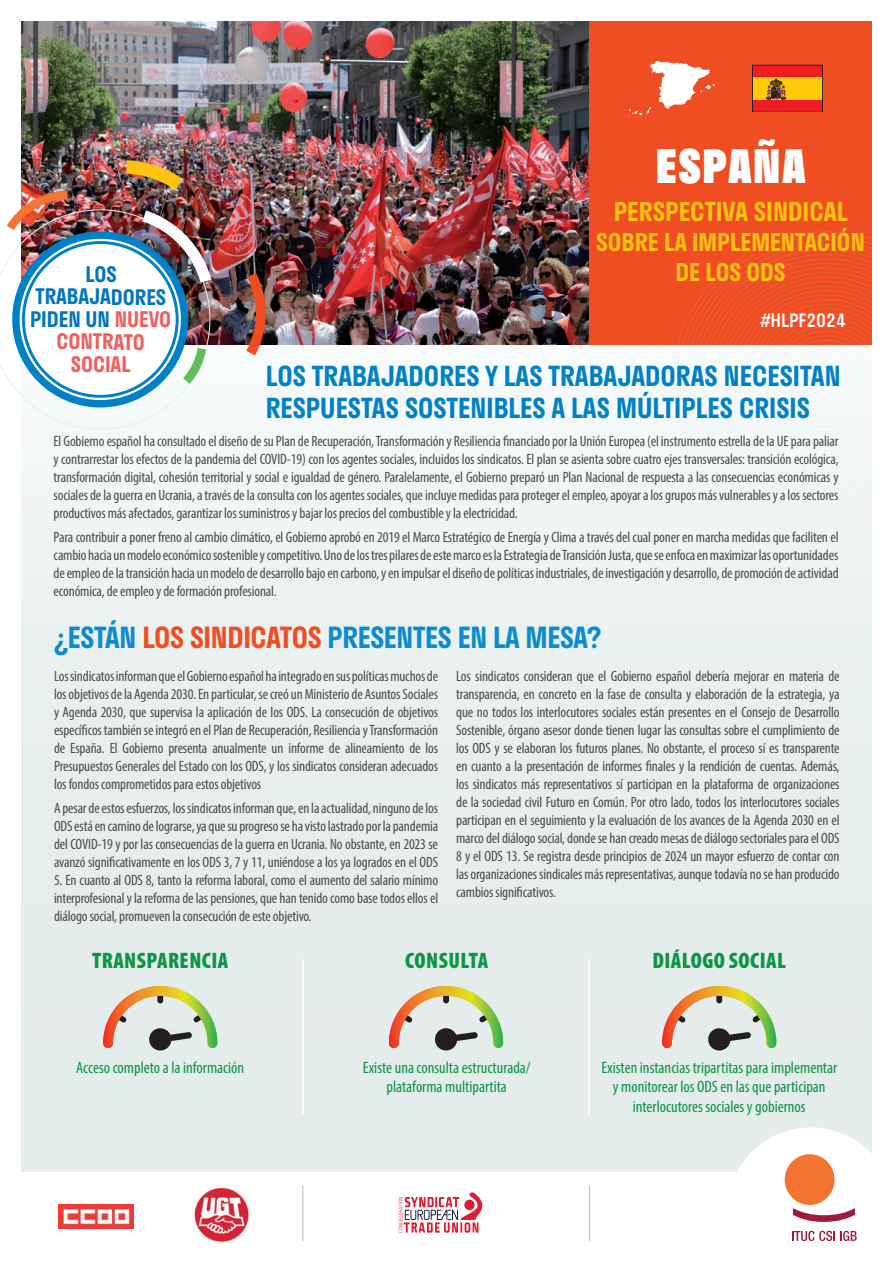
<style>
.page{position:relative;width:893px;height:1263px;background:#fff}
.page>*{position:absolute;margin:0;border:0;box-sizing:border-box;transform-origin:0 0}
.t1{font:900 45px "Stratos";letter-spacing:.05em;color:#fff}
.t2{font:600 28.5px "Stratos";letter-spacing:-.01em;color:#0c8bce}
.t3{font:600 27px/32.4px "Stratos";color:#0080c7}
.t4{font:600 25.5px "Stratos";color:#fec210}
.t5{font:600 24px/30px "Stratos";color:#fec210;text-align:center}
.t6{font:900 condensed 22.5px "Myriad Pro";letter-spacing:.02em;color:#0d9547}
.t7{font:600 21px/22.5px "Stratos";letter-spacing:-.005em;color:#0076bf;text-align:center}
.t8{font:600 18px "Myriad Pro";color:#fff}
.t9{font:500 18px "Stratos";color:#fff}
.t10{font:condensed 16.5px/19.5px "Myriad Pro";color:#0d9547;text-align:center}
.t11{font:condensed 15px/18px "Myriad Pro";letter-spacing:-.01em;color:#4b4c4d;text-align:justify}
.s1{color:#f05e5e}
.s2{color:#f04d22}
</style>
<div class="page">
<div style="left:21px;top:23px;width:851px;height:1148px;background:linear-gradient(to right,#eaf1f0,#e8f0ef)"></div>
<img style="left:22px;top:21px;width:567px;height:324px">
<div style="left:589px;top:21px;width:283px;height:324px;background:#f04d22"></div>
<svg style="left:672px;top:232px;width:200px;height:309px;fill:#f1f5f5"></svg>
<hr style="left:302px;top:959px;width:2px;height:155px;background:#fff">
<hr style="left:588px;top:959px;width:2px;height:155px;background:#fff">
<svg style="left:662px;top:986px;width:114px;height:65px;background:#cdc7ae"></svg>
<svg style="left:389px;top:986px;width:114px;height:65px;background:#cdc7ae"></svg>
<svg style="left:103px;top:986px;width:114px;height:65px;background:#cdc7ae"></svg>
<svg style="left:0;top:210px;width:210px;height:219px"></svg>
<svg style="left:246px;top:273px;width:20px;height:82px;background:#ad5743"></svg>
<img style="left:7px;top:191px;width:61px;height:39px">
<img style="left:126px;top:160px;width:57px;height:30px">
<img style="left:142px;top:210px;width:69px;height:73px">
<svg style="left:183px;top:348px;width:23px;height:36px"></svg>
<svg style="left:399px;top:1192px;width:83px;height:40px"></svg>
<img style="left:59px;top:1204px;width:74px;height:24px">
<img style="left:194px;top:1187px;width:55px;height:55px">
<hr style="left:589px;top:1185px;width:1px;height:56px;background:#a9c3c1">
<hr style="left:302px;top:1185px;width:1px;height:56px;background:#a9c3c1">
<svg style="left:726px;top:1127px;width:146px;height:114px"></svg>
<div style="left:752px;top:65px;width:70px;height:47px;background:#ee1d23"></div>
<div style="left:752px;top:77px;width:70px;height:23px;background:#feca0a"></div>
<svg style="left:767px;top:79px;width:19px;height:21px"></svg>
<div style="left:752px;top:65px;width:71px;height:47px;border:1px solid #231f20"></div>
<svg style="left:629px;top:61px;width:86px;height:55px"></svg>
<h1 class="t1" style="left:656px;top:131px;width:151px">ESPAÑA</h1>
<h3 class="t4" style="left:614px;top:191px;width:236px">PERSPECTIVA SINDICAL</h3>
<h3 class="t5" style="left:596px;top:226px;width:270px">SOBRE LA IMPLEMENTACIÓN<br>DE LOS ODS</h3>
<h3 class="t7" style="left:30px;top:262px;width:143px">LOS<br>TRABAJADORES<br>PIDEN UN <span class="s1">NUEVO<br>CONTRATO<br>SOCIAL</span></h3>
<p class="t8" style="left:761px;top:303px;width:90px">#HLPF2020</p>
<p class="t9" style="left:761px;top:306px;width:87px">#HLPF2024</p>
<h3 class="t3" style="left:266px;top:358px;width:576px">LOS TRABAJADORES Y LAS TRABAJADORAS NECESITAN<br>RESPUESTAS SOSTENIBLES A LAS MÚLTIPLES CRISIS</h3>
<p class="t11" style="left:54px;top:432px;width:786px">El Gobierno español ha consultado el diseño de su Plan de Recuperación, Transformación y Resiliencia financiado por la Unión Europea (el instrumento estrella de la UE para paliar y contrarrestar los efectos de la pandemia del COVID-19) con los agentes sociales, incluidos los sindicatos. El plan se asienta sobre cuatro ejes transversales: transición ecológica, transformación digital, cohesión territorial y social e igualdad de género. Paralelamente, el Gobierno preparó un Plan Nacional de respuesta a las consecuencias económicas y sociales de la guerra en Ucrania, a través de la consulta con los agentes sociales, que incluye medidas para proteger el empleo, apoyar a los grupos más vulnerables y a los sectores productivos más afectados, garantizar los suministros y bajar los precios del combustible y la electricidad.</p>
<p class="t11" style="left:54px;top:528px;width:787px">Para contribuir a poner freno al cambio climático, el Gobierno aprobó en 2019 el Marco Estratégico de Energía y Clima a través del cual poner en marcha medidas que faciliten el cambio hacia un modelo económico sostenible y competitivo. Uno de los tres pilares de este marco es la Estrategia de Transición Justa, que se enfoca en maximizar las oportunidades de empleo de la transición hacia un modelo de desarrollo bajo en carbono, y en impulsar el diseño de políticas industriales, de investigación y desarrollo, de promoción de actividad económica, de empleo y de formación profesional.</p>
<h2 class="t2" style="left:54px;top:615px;width:549px">¿ESTÁN <span class="s2">LOS SINDICATOS</span> PRESENTES EN LA MESA?</h2>
<p class="t11" style="left:54px;top:667px;width:386px">Los sindicatos informan que el Gobierno español ha integrado en sus políticas muchos de los objetivos de la Agenda 2030. En particular, se creó un Ministerio de Asuntos Sociales y Agenda 2030, que supervisa la aplicación de los ODS. La consecución de objetivos específicos también se integró en el Plan de Recuperación, Resiliencia y Transformación de España. El Gobierno presenta anualmente un informe de alineamiento de los Presupuestos Generales del Estado con los ODS, y los sindicatos consideran adecuados los fondos comprometidos para estos objetivos</p>
<p class="t11" style="left:54px;top:799px;width:386px">A pesar de estos esfuerzos, los sindicatos informan que, en la actualidad, ninguno de los ODS está en camino de lograrse, ya que su progreso se ha visto lastrado por la pandemia del COVID-19 y por las consecuencias de la guerra en Ucrania. No obstante, en 2023 se avanzó significativamente en los ODS 3, 7 y 11, uniéndose a los ya logrados en el ODS</p>
<p class="t11" style="left:54px;top:871px;width:386px">5. En cuanto al ODS 8, tanto la reforma laboral, como el aumento del salario mínimo interprofesional y la reforma de las pensiones, que han tenido como base todos ellos el diálogo social, promueven la consecución de este objetivo.</p>
<p class="t11" style="left:456px;top:667px;width:385px">Los sindicatos consideran que el Gobierno español debería mejorar en materia de transparencia, en concreto en la fase de consulta y elaboración de la estrategia, ya que no todos los interlocutores sociales están presentes en el Consejo de Desarrollo Sostenible, órgano asesor donde tienen lugar las consultas sobre el cumplimiento de los ODS y se elaboran los futuros planes. No obstante, el proceso sí es transparente en cuanto a la presentación de informes finales y la rendición de cuentas. Además, los sindicatos más representativos sí participan en la plataforma de organizaciones de la sociedad civil Futuro en Común. Por otro lado, todos los interlocutores sociales participan en el seguimiento y la evaluación de los avances de la Agenda 2030 en el marco del diálogo social, donde se han creado mesas de diálogo sectoriales para el ODS 8 y el ODS 13. Se registra desde principios de 2024 un mayor esfuerzo de contar con las organizaciones sindicales más representativas, aunque todavía no se han producido cambios significativos.</p>
<h3 class="t6" style="left:92px;top:948px;width:138px">TRANSPARENCIA</h3>
<h3 class="t6" style="left:405px;top:948px;width:84px">CONSULTA</h3>
<h3 class="t6" style="left:652px;top:948px;width:135px">DIÁLOGO SOCIAL</h3>
<p class="t10" style="left:76px;top:1057px;width:170px">Acceso completo a la información</p>
<p class="t10" style="left:363px;top:1057px;width:169px">Existe una consulta estructurada/ plataforma multipartita</p>
<p class="t10" style="left:601px;top:1057px;width:237px">Existen instancias tripartitas para implementar y monitorear los ODS en las que participan interlocutores sociales y gobiernos</p>
</div>
